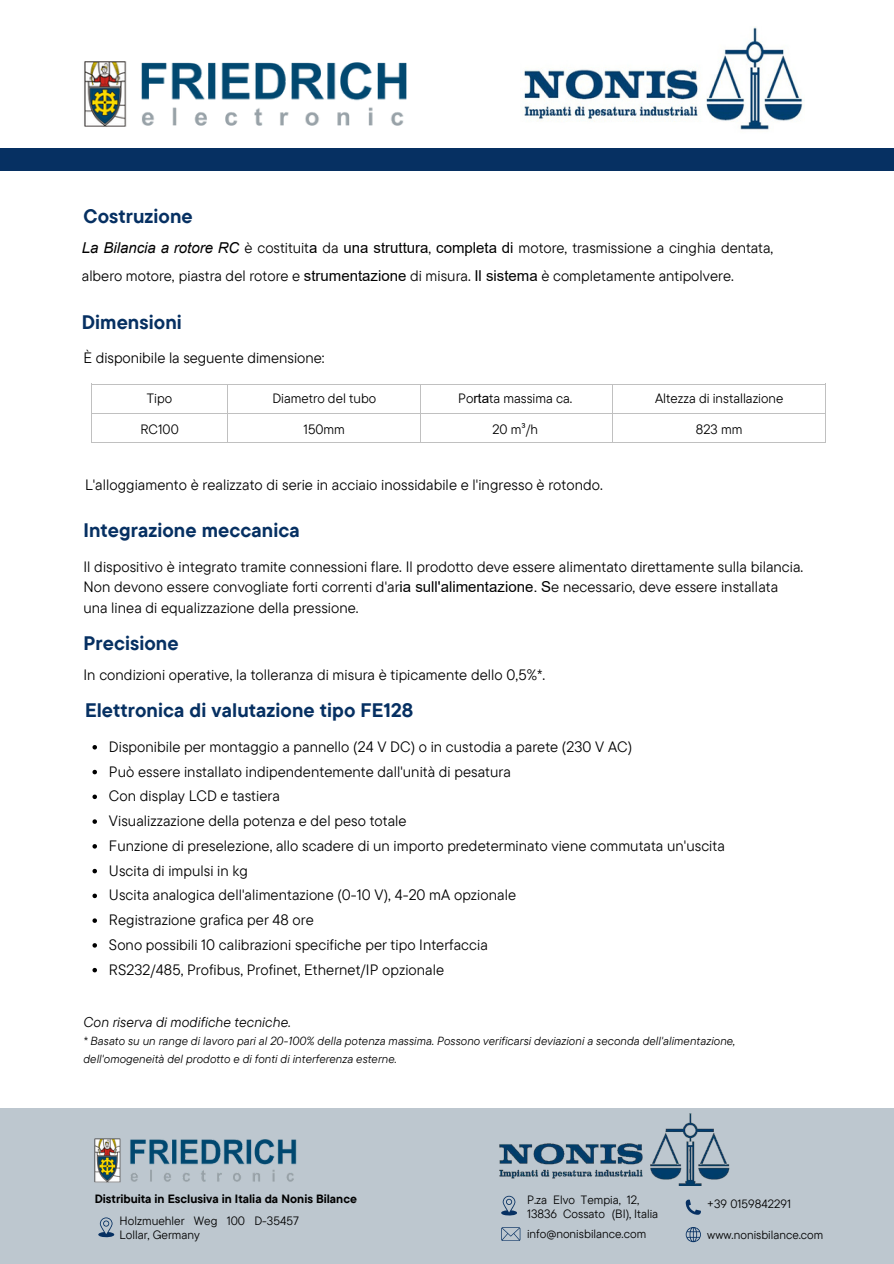
<style>
.page{position:relative;width:894px;height:1264px;background:#fff}
.page>*{position:absolute;margin:0;border:0;box-sizing:border-box;transform-origin:0 0}
.t1{font:700 19.5px "TT Commons Pro";letter-spacing:.005em;color:#063062}
.t2{font:15px/20.2px "TT Commons Pro";letter-spacing:.005em;color:#000}
.t3{font:italic 14.1px "TT Commons Pro";letter-spacing:.005em;color:#000}
.t4{font:13.5px "TT Commons Pro";color:#000}
.t5{font:12px/14.1px "TT Commons Pro";color:#000}
.t6{font:700 12px "TT Commons Pro";color:#000}
.t7{font:italic 11.7px/17.5px "TT Commons Pro";letter-spacing:.005em;color:#000}
.s1{font-family:"Arial";font-style:italic}
.s2{font-family:"Arial"}
</style>
<div class="page">
<div style="left:0;top:1108px;width:893px;height:155px;background:#bdc7cf"></div>
<img style="left:84px;top:61px;width:323px;height:66px">
<div style="left:0;top:148px;width:893px;height:23px;background:#063062"></div>
<svg style="left:92px;top:745px;width:5px;height:4px"></svg>
<svg style="left:92px;top:769px;width:5px;height:5px"></svg>
<svg style="left:92px;top:794px;width:5px;height:5px"></svg>
<svg style="left:92px;top:819px;width:5px;height:4px"></svg>
<svg style="left:92px;top:844px;width:5px;height:4px"></svg>
<svg style="left:92px;top:868px;width:5px;height:5px"></svg>
<svg style="left:92px;top:893px;width:5px;height:5px"></svg>
<svg style="left:92px;top:918px;width:5px;height:4px"></svg>
<svg style="left:92px;top:943px;width:5px;height:4px"></svg>
<svg style="left:92px;top:967px;width:5px;height:5px"></svg>
<hr style="left:92px;top:384px;width:135px;height:1px;background:#c0c0c0">
<hr style="left:228px;top:384px;width:192px;height:1px;background:#c0c0c0">
<hr style="left:421px;top:384px;width:191px;height:1px;background:#c0c0c0">
<hr style="left:613px;top:384px;width:211px;height:1px;background:#c0c0c0">
<hr style="left:92px;top:413px;width:135px;height:1px;background:#c0c0c0">
<hr style="left:228px;top:413px;width:192px;height:1px;background:#c0c0c0">
<hr style="left:421px;top:413px;width:191px;height:1px;background:#c0c0c0">
<hr style="left:613px;top:413px;width:211px;height:1px;background:#c0c0c0">
<svg style="left:91px;top:384px;width:1px;height:59px"></svg>
<hr style="left:92px;top:442px;width:135px;height:1px;background:#c0c0c0">
<svg style="left:227px;top:384px;width:1px;height:59px"></svg>
<hr style="left:228px;top:442px;width:192px;height:1px;background:#c0c0c0">
<svg style="left:420px;top:384px;width:1px;height:59px"></svg>
<hr style="left:421px;top:442px;width:191px;height:1px;background:#c0c0c0">
<svg style="left:612px;top:384px;width:1px;height:59px"></svg>
<hr style="left:613px;top:442px;width:211px;height:1px;background:#c0c0c0">
<img style="left:524px;top:27px;width:279px;height:103px">
<img style="left:499px;top:1113px;width:230px;height:72px">
<svg style="left:501px;top:1227px;width:19px;height:13px"></svg>
<svg style="left:685px;top:1199px;width:15px;height:15px"></svg>
<svg style="left:685px;top:1227px;width:15px;height:15px"></svg>
<svg style="left:501px;top:1195px;width:15px;height:20px"></svg>
<img style="left:94px;top:1138px;width:203px;height:45px">
<svg style="left:98px;top:1217px;width:16px;height:20px"></svg>
<p class="t1" style="left:83px;top:203px;width:111px">Costruzione</p>
<p class="t2" style="left:82px;top:233px;width:692px;line-height:28.2px"><span class="s1">La Bilancia a rotore RC</span> è costituit<span class="s2">a</span> da <span class="s2">una struttura</span>, <span class="s2">completa di</span> motore, trasmissione a cinghia dentata, albero motore, piastra del rotore e <span class="s2">strumentazione</span> di misura. <span class="s2">Il sistema</span> è completamente antipolvere.</p>
<p class="t1" style="left:82px;top:309px;width:101px">Dimensioni</p>
<p class="t2" style="left:83px;top:347px;width:242px">È disponibile la seguente dimensione:</p>
<h2 class="t4" style="left:272px;top:390px;width:105px">Diametro del tubo</h2>
<h2 class="t4" style="left:303px;top:420px;width:43px">150mm</h2>
<h1 class="t4" style="left:695px;top:420px;width:48px">823 mm</h1>
<p class="t4" style="left:147px;top:390px;width:27px">Tipo</p>
<p class="t4" style="left:458px;top:390px;width:116px">Po<span class="s2">rta</span>ta massima ca.</p>
<p class="t4" style="left:655px;top:390px;width:130px">Altezza di installazione</p>
<p class="t4" style="left:492px;top:420px;width:47px">20 m³/h</p>
<h1 class="t4" style="left:140px;top:420px;width:40px">RC100</h1>
<h2 class="t2" style="left:85px;top:474px;width:519px">L'alloggiamento è realizzato di serie in acciaio inossidabile e l'ingresso è rotondo.</h2>
<p class="t1" style="left:83px;top:518px;width:218px">Integrazione meccanica</p>
<h2 class="t2" style="left:83px;top:556px;width:721px">Il dispositivo è integrato tramite connessioni flare. Il prodotto deve essere alimentato direttamente sulla bilancia.<br>Non devono essere convogliate forti correnti d'ar<span class="s2">ia sull'alimentazione. S</span>e necessario, deve essere installata una linea di equalizzazione della pressione.</h2>
<p class="t1" style="left:83px;top:630px;width:97px">Precisione</p>
<h1 class="t2" style="left:83px;top:664px;width:463px">In condizioni operative, la tolleranza di misura è tipicamente dello 0,5%*.</h1>
<p class="t1" style="left:85px;top:697px;width:329px">Elettronica di valutazione tipo FE128</p>
<h1 class="t2" style="left:109px;top:736px;width:524px">Disponibile per montaggio a pannello (24 V DC) o in custodia a parete (230 V AC)</h1>
<h6 class="t2" style="left:109px;top:760px;width:403px">Può essere installato indipendentemente dall'unità di pesatura</h6>
<p class="t2" style="left:109px;top:785px;width:172px">Con display LCD e tastiera</p>
<h2 class="t2" style="left:109px;top:810px;width:299px">Visualizzazione della potenza e del peso totale</h2>
<h3 class="t2" style="left:109px;top:835px;width:617px">Funzione di preselezione, allo scadere di un importo predeterminato viene commutata un'uscita</h3>
<h4 class="t2" style="left:109px;top:859px;width:140px">Uscita di impulsi in kg</h4>
<p class="t2" style="left:109px;top:884px;width:408px">Uscita analogica dell'alimentazione (0-10 V), 4-20 mA opzionale</p>
<h4 class="t2" style="left:109px;top:909px;width:206px">Registrazione grafica per 48 ore</h4>
<p class="t2" style="left:109px;top:934px;width:380px">Sono possibili 10 calibrazioni specifiche per tipo Interfaccia</p>
<h4 class="t2" style="left:109px;top:958px;width:336px">RS232/485, Profibus, Profinet, Ethernet/IP opzionale</h4>
<p class="t3" style="left:83px;top:1013px;width:209px">Con riserva di modifiche tecniche.</p>
<p class="t7" style="left:83px;top:1031px;width:653px">* Basato su un range di lavoro pari al 20-100% della potenza massima. Possono verificarsi deviazioni a seconda dell'alimentazione, dell'omogeneità del prodotto e di fonti di interferenza esterne.</p>
<p class="t6" style="left:95px;top:1191px;width:264px">Distribuita in Esclusiva in Italia da Nonis Bilance</p>
<p class="t5" style="left:120px;top:1213px;width:181px">Holzmuehler Weg 100 D-35457<br>Lollar, Germany</p>
<p class="t5" style="left:527px;top:1192px;width:132px">P.za Elvo Tempia, 12,<br>13836 Cossato (BI), Italia</p>
<p class="t5" style="left:527px;top:1226px;width:121px">info@nonisbilance.com</p>
<p class="t5" style="left:707px;top:1196px;width:85px">+39 0159842291</p>
<p class="t5" style="left:707px;top:1226px;width:117px">www.nonisbilance.com</p>
</div>
